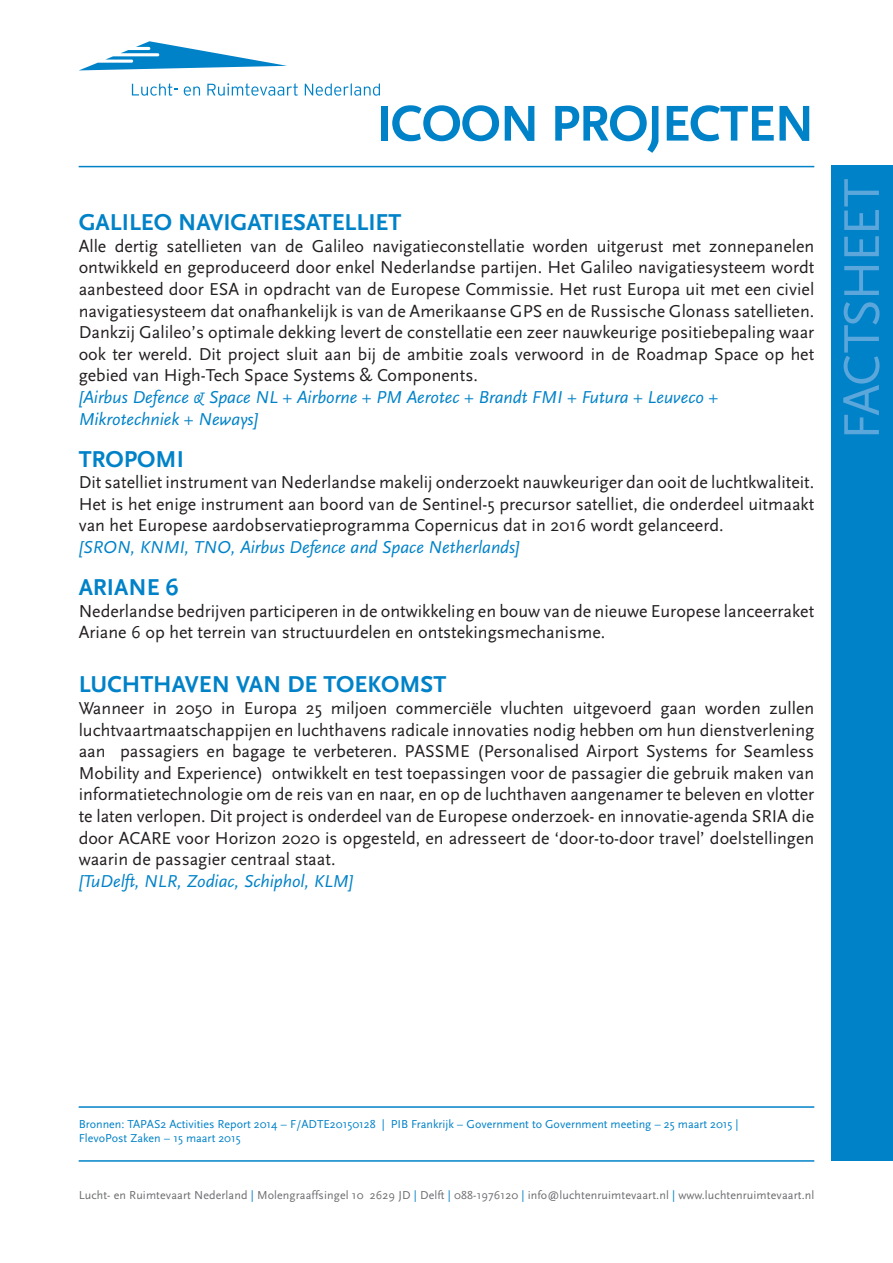
<style>
.page{position:relative;width:893px;height:1263px;background:#fff}
.page>*{position:absolute;margin:0;border:0;box-sizing:border-box;transform-origin:0 0}
.t1{font:700 52.5px "Scala Sans";letter-spacing:-.02em;color:#0082c8}
.t2{font:52.5px "Scala Sans";letter-spacing:-.03em;color:#5ba6da}
.t3{font:700 24px "Scala Sans";color:#0082c8}
.t4{font:18px/21.6px "Scala Sans";color:#231f20;text-align:justify}
.t5{font:italic 18px/21.6px "Scala Sans";color:#0082c8}
.t6{font:12px "Scala Sans";color:#0082c8}
.t7{font:12px "Scala Sans";letter-spacing:.01em;color:#6c6d70}
.s1{color:#0082c8}
</style>
<div class="page">
<hr style="left:79px;top:1160px;width:735px;height:2px;background:#0082c8">
<hr style="left:79px;top:1106px;width:735px;height:2px;background:#0082c8">
<hr style="left:79px;top:166px;width:735px;height:1px;background:#0082c8">
<svg style="left:132px;top:83px;width:46px;height:13px"></svg>
<svg style="left:184px;top:86px;width:16px;height:10px"></svg>
<svg style="left:207px;top:83px;width:91px;height:13px"></svg>
<svg style="left:305px;top:83px;width:75px;height:13px"></svg>
<svg style="left:80px;top:41px;width:207px;height:29px"></svg>
<div style="left:831px;top:166px;width:62px;height:995px;background:#0082c8"></div>
<p class="t1" style="left:376px;top:95px;width:440px">ICOON PROJECTEN</p>
<p class="t3" style="left:79px;top:210px;width:324px">GALILEO NAVIGATIESATELLIET</p>
<p class="t4" style="left:79px;top:236px;width:737px">Alle dertig satellieten van de Galileo navigatieconstellatie worden uitgerust met zonnepanelen ontwikkeld en geproduceerd door enkel Nederlandse partijen. Het Galileo navigatiesysteem wordt aanbesteed door ESA in opdracht van de Europese Commissie. Het rust Europa uit met een civiel navigatiesysteem dat onafhankelijk is van de Amerikaanse GPS en de Russische Glonass satellieten.<br>Dankzij Galileo’s optimale dekking levert de constellatie een zeer nauwkeurige positiebepaling waar ook ter wereld. Dit project sluit aan bij de ambitie zoals verwoord in de Roadmap Space op het gebied van High-Tech Space Systems &amp; Components.</p>
<p class="t5" style="left:79px;top:387px;width:641px">[Airbus Defence &amp; Space NL + Airborne + PM Aerotec + Brandt FMI + Futura + Leuveco +<br>Mikrotechniek + Neways]</p>
<p class="t3" style="left:79px;top:446px;width:107px">TROPOMI</p>
<p class="t4" style="left:79px;top:472px;width:737px">Dit satelliet instrument van Nederlandse makelij onderzoekt nauwkeuriger dan ooit de luchtkwaliteit.<br>Het is het enige instrument aan boord van de Sentinel-5 precursor satelliet, die onderdeel uitmaakt van het Europese aardobservatieprogramma Copernicus dat in 2016 wordt gelanceerd.</p>
<p class="t5" style="left:79px;top:537px;width:443px">[SRON, KNMI, TNO, Airbus Defence and Space Netherlands]</p>
<p class="t3" style="left:79px;top:574px;width:101px">ARIANE 6</p>
<p class="t4" style="left:79px;top:600px;width:737px">Nederlandse bedrijven participeren in de ontwikkeling en bouw van de nieuwe Europese lanceerraket<br>Ariane 6 op het terrein van structuurdelen en ontstekingsmechanisme.</p>
<p class="t3" style="left:79px;top:672px;width:369px">LUCHTHAVEN VAN DE TOEKOMST</p>
<p class="t4" style="left:79px;top:698px;width:737px">Wanneer in 2050 in Europa 25 miljoen commerciële vluchten uitgevoerd gaan worden zullen luchtvaartmaatschappijen en luchthavens radicale innovaties nodig hebben om hun dienstverlening aan passagiers en bagage te verbeteren. PASSME (Personalised Airport Systems for Seamless Mobility and Experience) ontwikkelt en test toepassingen voor de passagier die gebruik maken van informatietechnologie om de reis van en naar, en op de luchthaven aangenamer te beleven en vlotter te laten verlopen. Dit project is onderdeel van de Europese onderzoek- en innovatie-agenda SRIA die door ACARE voor Horizon 2020 is opgesteld, en adresseert de ‘door-to-door travel’ doelstellingen waarin de passagier centraal staat.</p>
<p class="t5" style="left:79px;top:870px;width:276px">[TuDelft, NLR, Zodiac, Schiphol, KLM]</p>
<p class="t2" style="left:833px;top:440px;width:263px;rotate:-90deg">FACTSHEET</p>
<p class="t6" style="left:79px;top:1117px;width:661px">Bronnen: TAPAS2 Activities Report 2014 – F/ADTE20150128 | PIB Frankrijk – Government to Government meeting – 25 maart 2015 |</p>
<p class="t6" style="left:79px;top:1132px;width:164px">FlevoPost Zaken – 15 maart 2015</p>
<p class="t7" style="left:79px;top:1188px;width:737px">Lucht- en Ruimtevaart Nederland <span class="s1">|</span> Molengraaffsingel 10 2629 JD <span class="s1">|</span> Delft <span class="s1">|</span> 088-1976120 <span class="s1">|</span> info@luchtenruimtevaart.nl <span class="s1">|</span> www.luchtenruimtevaart.nl</p>
</div>
